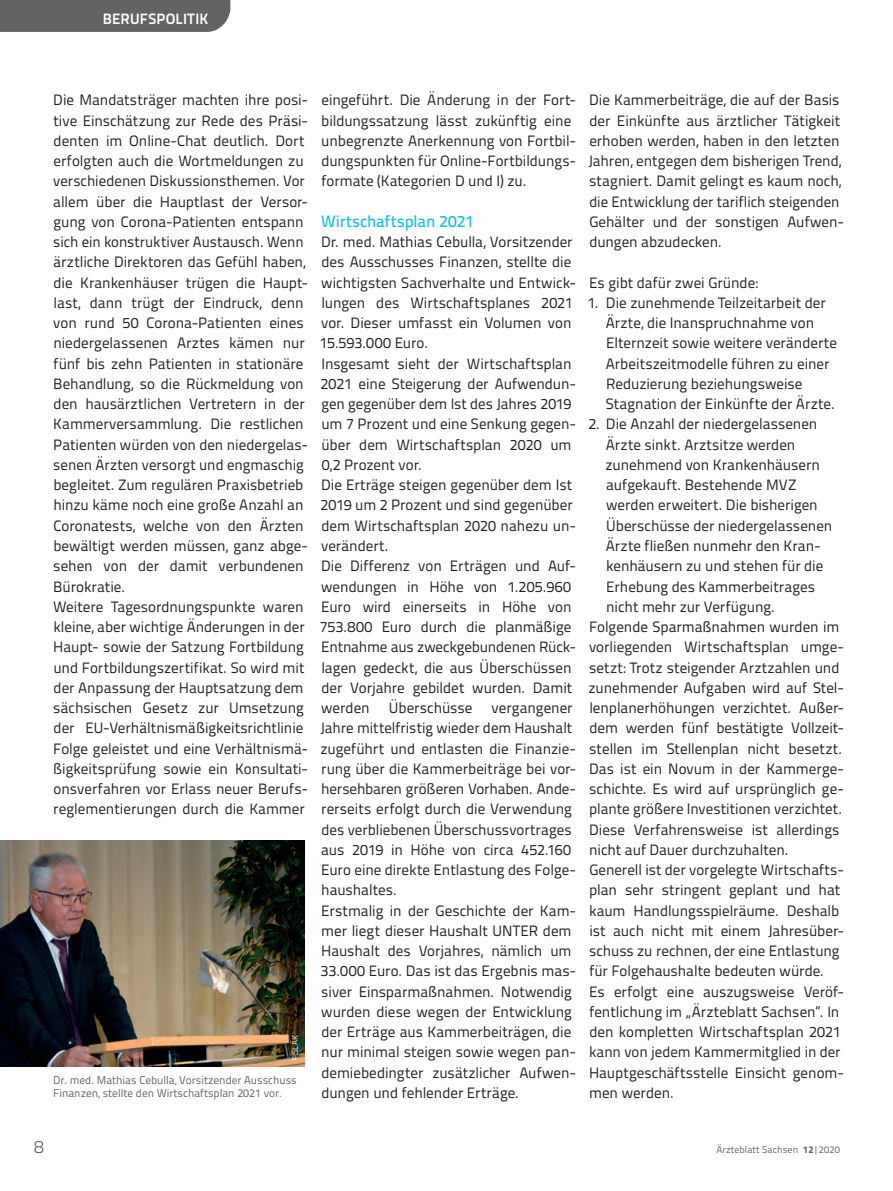
<style>
.page{position:relative;width:893px;height:1191px;background:#fff}
.page>*{position:absolute;margin:0;border:0;box-sizing:border-box;transform-origin:0 0}
.t1{font:300 18px "Titillium Text";color:#636366}
.t2{font:500 16.5px "Titillium Text";letter-spacing:-.005em;color:#1cbfdf}
.t3{font:15px/20.2px "Titillium Text";color:#231f20}
.t4{font:700 15px "Titillium Text";letter-spacing:.01em;color:#fff}
.t5{font:11.25px/13.5px "Titillium Text";color:#636366}
.t6{font:9.75px "Titillium Text";letter-spacing:.01em;color:#636366}
.t7{font:8.25px "Titillium Text";color:#fff}
.s1{font-weight:800}
</style>
<div class="page">
<div style="left:0;top:0;width:230px;height:32px;background:#636366"></div>
<img style="left:0;top:840px;width:304px;height:226px">
<p class="t4" style="left:103px;top:7px;width:107px">BERUFSPOLITIK</p>
<p class="t3" style="left:53px;top:89px;width:257px">Die Mandatsträger machten ihre posi&shy;tive Einschätzung zur Rede des Präsi&shy;denten im Online-Chat deutlich. Dort erfolgten auch die Wortmeldungen zu verschiedenen Diskussionsthemen. Vor allem über die Hauptlast der Versor&shy;gung von Corona-Patienten entspann sich ein konstruktiver Austausch. Wenn ärztliche Direktoren das Gefühl haben, die Krankenhäuser trügen die Haupt&shy;last, dann trügt der Eindruck, denn von rund 50 Corona-Patienten eines niedergelassenen Arztes kämen nur fünf bis zehn Patienten in stationäre Behandlung, so die Rückmeldung von den hausärztlichen Vertretern in der Kammerversammlung. Die restlichen Patienten würden von den niedergelas&shy;senen Ärzten versorgt und engmaschig begleitet. Zum regulären Praxisbetrieb hinzu käme noch eine große Anzahl an Coronatests, welche von den Ärzten bewältigt werden müssen, ganz abge&shy;sehen von der damit verbundenen Bürokratie.<br>Weitere Tagesordnungspunkte waren kleine, aber wichtige Änderungen in der Haupt- sowie der Satzung Fortbildung und Fortbildungszertifikat. So wird mit der Anpassung der Hauptsatzung dem sächsischen Gesetz zur Umsetzung der EU-Verhältnismäßigkeitsrichtlinie Folge geleistet und eine Verhältnismä&shy;ßigkeitsprüfung sowie ein Konsultati&shy;onsverfahren vor Erlass neuer Berufs&shy;reglementierungen durch die Kammer</p>
<p class="t3" style="left:321px;top:89px;width:256px">eingeführt. Die Änderung in der Fort&shy;bildungssatzung lässt zukünftig eine unbegrenzte Anerkennung von Fortbil&shy;dungspunkten für Online-Fortbildungs&shy;formate (Kategorien D und I) zu.</p>
<p class="t2" style="left:321px;top:209px;width:155px">Wirtschaftsplan 2021</p>
<p class="t3" style="left:320px;top:231px;width:258px">Dr. med. Mathias Cebulla, Vorsitzender des Ausschusses Finanzen, stellte die wichtigsten Sachverhalte und Entwick&shy;lungen des Wirtschaftsplanes 2021 vor. Dieser umfasst ein Volumen von<br>15.593.000 Euro.<br>Insgesamt sieht der Wirtschaftsplan<br>2021 eine Steigerung der Aufwendun&shy;gen gegenüber dem Ist des Jahres 2019 um 7 Prozent und eine Senkung gegen&shy;über dem Wirtschaftsplan 2020 um<br>0,2 Prozent vor.<br>Die Erträge steigen gegenüber dem Ist<br>2019 um 2 Prozent und sind gegenüber dem Wirtschaftsplan 2020 nahezu un-- verändert.<br>Die Differenz von Erträgen und Auf&shy;wendungen in Höhe von 1.205.960<br>Euro wird einerseits in Höhe von<br>753.800 Euro durch die planmäßige<br>Entnahme aus zweckgebundenen Rück&shy;lagen gedeckt, die aus Überschüssen der Vorjahre gebildet wurden. Damit werden</p>
<p class="t3" style="left:389px;top:697px;width:85px">Überschüsse</p>
<p class="t3" style="left:320px;top:697px;width:257px;text-indent:171px">vergangener Jahre mittelfristig wieder dem Haushalt zugeführt und entlasten die Finanzie&shy;rung über die Kammerbeiträge bei vor&shy;hersehbaren größeren Vorhaben. Ande&shy;rerseits erfolgt durch die Verwendung des verbliebenen Überschussvortrages aus 2019 in Höhe von circa 452.160<br>Euro eine direkte Entlastung des Folge&shy;haushaltes.<br>Erstmalig in der Geschichte der Kam&shy;mer liegt dieser Haushalt UNTER dem Haushalt des Vorjahres, nämlich um 33.000 Euro. Das ist das Ergebnis mas&shy;siver Einsparmaßnahmen. Notwendig wurden diese wegen der Entwicklung der Erträge aus Kammerbeiträgen, die nur minimal steigen sowie wegen pan&shy;demiebedingter zusätzlicher Aufwen&shy;dungen und fehlender Erträge.</p>
<p class="t7" style="left:289px;top:1060px;width:26px;rotate:-90deg">© SLÄK</p>
<p class="t5" style="left:53px;top:1072px;width:245px">Dr. med. Mathias Cebulla, Vorsitzender Ausschuss<br>Finanzen, stellte den Wirtschaftsplan 2021 vor.</p>
<p class="t3" style="left:588px;top:89px;width:257px">Die Kammerbeiträge, die auf der Basis der Einkünfte aus ärztlicher Tätigkeit erhoben werden, haben in den letzten Jahren, entgegen dem bisherigen Trend, stagniert. Damit gelingt es kaum noch, die Entwicklung der tariflich steigenden Gehälter und der sonstigen Aufwen&shy;dungen abzudecken.</p>
<p class="t3" style="left:589px;top:271px;width:170px">Es gibt dafür zwei Gründe:</p>
<p class="t3" style="left:606px;top:292px;width:233px;text-indent:-18px">1. Die zunehmende Teilzeitarbeit der Ärzte, die Inanspruchnahme von Elternzeit sowie weitere veränderte Arbeitszeitmodelle führen zu einer Reduzierung beziehungsweise Stagnation der Einkünfte der Ärzte.</p>
<p class="t3" style="left:588px;top:413px;width:231px">2. Die Anzahl der niedergelassenen</p>
<p class="t3" style="left:606px;top:433px;width:191px">Ärzte sinkt. Arztsitze werden</p>
<p class="t3" style="left:605px;top:454px;width:216px">zunehmend von Krankenhäusern</p>
<p class="t3" style="left:606px;top:474px;width:192px">aufgekauft. Bestehende MVZ</p>
<p class="t3" style="left:606px;top:494px;width:213px">werden erweitert. Die bisherigen</p>
<p class="t3" style="left:606px;top:514px;width:228px">Überschüsse der niedergelassenen</p>
<p class="t3" style="left:606px;top:535px;width:216px">Ärzte fließen nunmehr den Kran-</p>
<p class="t3" style="left:606px;top:555px;width:219px">kenhäusern zu und stehen für die</p>
<p class="t3" style="left:606px;top:575px;width:211px">Erhebung des Kammerbeitrages</p>
<p class="t3" style="left:606px;top:595px;width:168px">nicht mehr zur Verfügung.</p>
<p class="t3" style="left:589px;top:616px;width:252px">Folgende Sparmaßnahmen wurden im</p>
<p class="t3" style="left:589px;top:636px;width:256px">vorliegenden Wirtschaftsplan umge-</p>
<p class="t3" style="left:589px;top:656px;width:252px">setzt: Trotz steigender Arztzahlen und</p>
<p class="t3" style="left:588px;top:676px;width:257px">zunehmender Aufgaben wird auf Stel-</p>
<p class="t3" style="left:589px;top:697px;width:256px">lenplanerhöhungen verzichtet. Außer-</p>
<p class="t3" style="left:589px;top:717px;width:256px">dem werden fünf bestätigte Vollzeit-</p>
<p class="t3" style="left:589px;top:737px;width:252px">stellen im Stellenplan nicht besetzt.</p>
<p class="t3" style="left:589px;top:757px;width:256px">Das ist ein Novum in der Kammerge-</p>
<p class="t3" style="left:589px;top:778px;width:252px">schichte. Es wird auf ursprünglich ge--</p>
<p class="t3" style="left:589px;top:798px;width:252px">plante größere Investitionen verzichtet.</p>
<p class="t3" style="left:589px;top:818px;width:252px">Diese Verfahrensweise ist allerdings</p>
<p class="t3" style="left:589px;top:838px;width:198px">nicht auf Dauer durchzuhalten.</p>
<p class="t3" style="left:589px;top:859px;width:256px">Generell ist der vorgelegte Wirtschafts-</p>
<p class="t3" style="left:589px;top:879px;width:253px">plan sehr stringent geplant und hat</p>
<p class="t3" style="left:589px;top:899px;width:252px">kaum Handlungsspielräume. Deshalb</p>
<p class="t3" style="left:589px;top:919px;width:256px">ist auch nicht mit einem Jahresüber-</p>
<p class="t3" style="left:589px;top:940px;width:252px">schuss zu rechnen, der eine Entlastung</p>
<p class="t3" style="left:589px;top:960px;width:234px">für Folgehaushalte bedeuten würde.</p>
<p class="t3" style="left:589px;top:980px;width:256px">Es erfolgt eine auszugsweise Veröf-</p>
<p class="t3" style="left:589px;top:1000px;width:252px">fentlichung im „Ärzteblatt Sachsen“. In</p>
<p class="t3" style="left:589px;top:1021px;width:253px">den kompletten Wirtschaftsplan 2021</p>
<p class="t3" style="left:589px;top:1041px;width:253px">kann von jedem Kammermitglied in der</p>
<p class="t3" style="left:589px;top:1061px;width:256px">Hauptgeschäftsstelle Einsicht genom-</p>
<p class="t3" style="left:589px;top:1081px;width:84px">men werden.</p>
<p class="t1" style="left:34px;top:1133px;width:11px">8</p>
<p class="t6" style="left:717px;top:1142px;width:125px">Ärzteblatt Sachsen <span class="s1">12</span>|2020</p>
</div>
